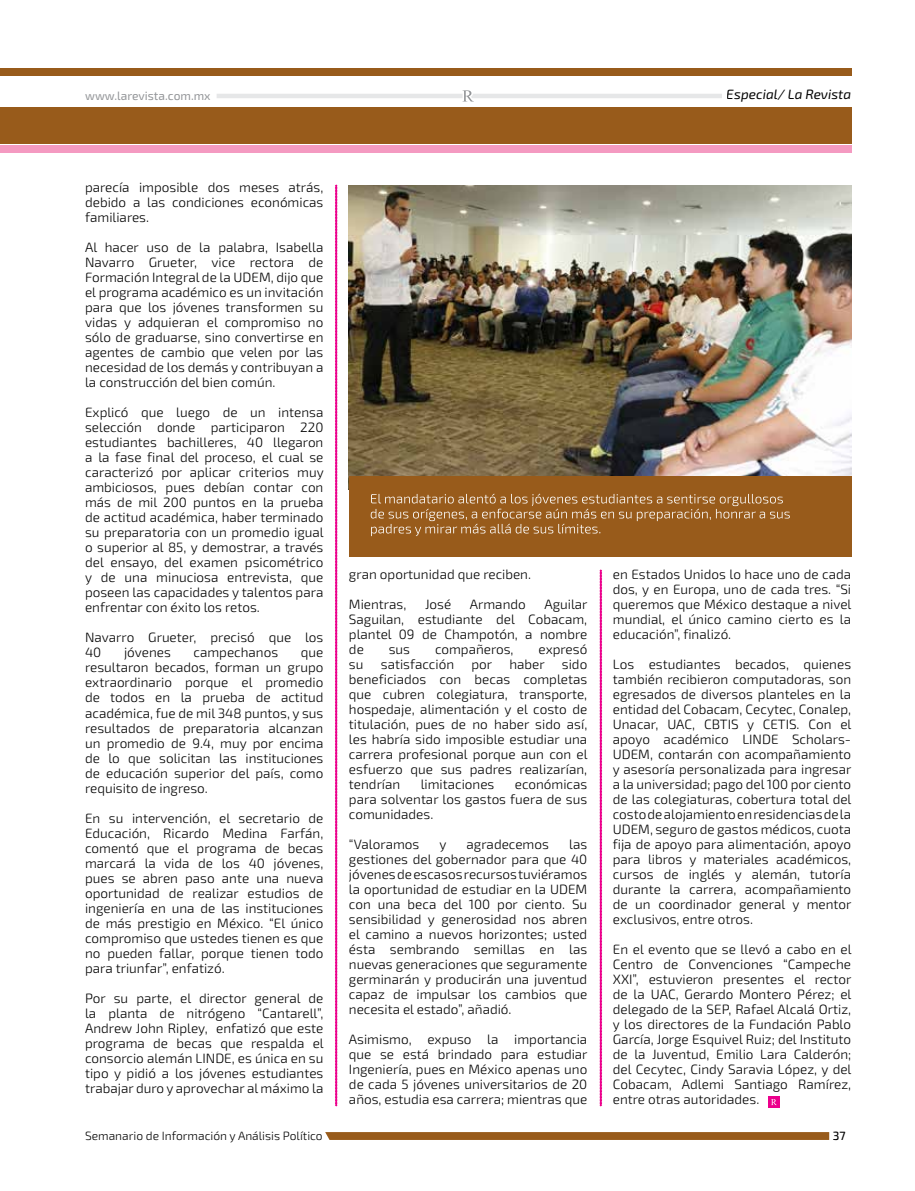
<style>
.page{position:relative;width:915px;height:1191px;background:#fff}
.page>*{position:absolute;margin:0;border:0;box-sizing:border-box;transform-origin:0 0}
.t1{font:300 13.5px/15px "Exo 2";color:#000;text-align:justify}
.t2{font:italic 13.5px "Exo 2";color:#000}
.t3{font:300 12px "Exo 2";color:#000}
.t4{font:12px "Exo 2";color:#939598}
.t5{font:500 12px "Exo 2";color:#000}
</style>
<div class="page">
<hr style="left:474px;top:94px;width:377px;height:4px;background:#e6e7e8">
<hr style="left:216px;top:94px;width:258px;height:4px;background:#e6e7e8">
<svg style="left:462px;top:90px;width:12px;height:12px"></svg>
<svg style="left:325px;top:1132px;width:503px;height:8px;background:#995e1f"></svg>
<div style="left:0;top:107px;width:850px;height:36px;background:#985b1b"></div>
<div style="left:0;top:145px;width:850px;height:7px;background:#f49ac1"></div>
<div style="left:0;top:69px;width:850px;height:7px;background:#985b1b"></div>
<svg style="left:335px;top:185px;width:2px;height:921px;background:#ed1595"></svg>
<svg style="left:599px;top:570px;width:2px;height:536px"></svg>
<div style="left:721px;top:88px;width:134px;height:16px;background:#fff"></div>
<div style="left:767px;top:1096px;width:12px;height:12px;background:#ec008c"></div>
<svg style="left:771px;top:1099px;width:5px;height:6px"></svg>
<img style="left:349px;top:185px;width:502px;height:291px">
<div style="left:349px;top:476px;width:502px;height:81px;background:#985b1b"></div>
<svg style="left:370px;top:493px;width:419px;height:43px"></svg>
<p class="t4" style="left:85px;top:89px;width:127px">www.larevista.com.mx</p>
<p class="t2" style="left:726px;top:87px;width:126px">Especial/ La Revista</p>
<p class="t1" style="left:85px;top:180px;width:240px">parecía imposible dos meses atrás, debido a las condiciones económicas familiares.</p>
<p class="t1" style="left:85px;top:240px;width:240px">Al hacer uso de la palabra, Isabella Navarro Grueter, vice rectora de Formación Integral de la UDEM, dijo que el programa académico es un invitación para que los jóvenes transformen su vidas y adquieran el compromiso no sólo de graduarse, sino convertirse en agentes de cambio que velen por las necesidad de los demás y contribuyan a la construcción del bien común.</p>
<p class="t1" style="left:85px;top:405px;width:240px">Explicó que luego de un intensa selección donde participaron 220 estudiantes bachilleres, 40 llegaron a la fase final del proceso, el cual se caracterizó por aplicar criterios muy ambiciosos, pues debían contar con más de mil 200 puntos en la prueba de actitud académica, haber terminado su preparatoria con un promedio igual o superior al 85, y demostrar, a través del ensayo, del examen psicométrico y de una minuciosa entrevista, que poseen las capacidades y talentos para enfrentar con éxito los retos.</p>
<p class="t1" style="left:85px;top:630px;width:240px">Navarro Grueter, precisó que los<br>40</p>
<p class="t1" style="left:124px;top:645px;width:48px">jóvenes</p>
<p class="t1" style="left:193px;top:645px;width:86px">campechanos</p>
<p class="t1" style="left:85px;top:645px;width:240px;text-indent:216px">que resultaron becados, forman un grupo extraordinario porque el promedio de todos en la prueba de actitud académica, fue de mil 348 puntos, y sus resultados de preparatoria alcanzan un promedio de 9.4, muy por encima de lo que solicitan las instituciones de educación superior del país, como requisito de ingreso.</p>
<p class="t1" style="left:85px;top:810px;width:240px">En su intervención, el secretario de Educación, Ricardo Medina Farfán, comentó que el programa de becas marcará la vida de los 40 jóvenes, pues se abren paso ante una nueva oportunidad de realizar estudios de ingeniería en una de las instituciones de más prestigio en México. “El único compromiso que ustedes tienen es que no pueden fallar, porque tienen todo para triunfar”, enfatizó.</p>
<p class="t1" style="left:85px;top:990px;width:240px">Por su parte, el director general de la planta de nitrógeno “Cantarell”, Andrew John Ripley, enfatizó que este programa de becas que respalda el consorcio alemán LINDE, es única en su tipo y pidió a los jóvenes estudiantes trabajar duro y aprovechar al máximo la</p>
<p class="t3" style="left:85px;top:1128px;width:239px">Semanario de Información y Análisis Político</p>
<p class="t1" style="left:349px;top:567px;width:183px">gran oportunidad que reciben.</p>
<p class="t1" style="left:349px;top:597px;width:59px">Mientras,</p>
<p class="t1" style="left:425px;top:597px;width:28px">José</p>
<p class="t1" style="left:469px;top:597px;width:57px">Armando</p>
<p class="t1" style="left:349px;top:597px;width:240px;text-indent:195px">Aguilar Saguilan, estudiante del Cobacam, plantel 09 de Champotón, a nombre de</p>
<p class="t1" style="left:388px;top:642px;width:23px">sus</p>
<p class="t1" style="left:435px;top:642px;width:80px">compañeros,</p>
<p class="t1" style="left:538px;top:642px;width:50px">expresó</p>
<p class="t1" style="left:349px;top:657px;width:16px">su</p>
<p class="t1" style="left:381px;top:657px;width:75px">satisfacción</p>
<p class="t1" style="left:471px;top:657px;width:22px">por</p>
<p class="t1" style="left:509px;top:657px;width:37px">haber</p>
<p class="t1" style="left:349px;top:657px;width:240px;text-indent:213px">sido beneficiados con becas completas que cubren colegiatura, transporte, hospedaje, alimentación y el costo de titulación, pues de no haber sido así, les habría sido imposible estudiar una carrera profesional porque aun con el esfuerzo que sus padres realizarían, tendrían</p>
<p class="t1" style="left:349px;top:777px;width:240px;text-indent:166px">económicas para solventar los gastos fuera de sus comunidades.</p>
<p class="t1" style="left:349px;top:837px;width:72px">“Valoramos</p>
<p class="t1" style="left:439px;top:837px;width:9px">y</p>
<p class="t1" style="left:466px;top:837px;width:84px">agradecemos</p>
<p class="t1" style="left:420px;top:777px;width:75px">limitaciones</p>
<p class="t1" style="left:349px;top:837px;width:240px;text-indent:220px">las gestiones del gobernador para que 40 jóvenes de escasos recursos tuviéramos la oportunidad de estudiar en la UDEM con una beca del 100 por ciento. Su sensibilidad y generosidad nos abren el camino a nuevos horizontes; usted ésta sembrando semillas en las nuevas generaciones que seguramente germinarán y producirán una juventud capaz de impulsar los cambios que necesita el estado”, añadió.</p>
<p class="t1" style="left:349px;top:1032px;width:240px">Asimismo, expuso la importancia que se está brindado para estudiar Ingeniería, pues en México apenas uno de cada 5 jóvenes universitarios de 20 años, estudia esa carrera; mientras que</p>
<p class="t1" style="left:612px;top:567px;width:240px">en Estados Unidos lo hace uno de cada dos, y en Europa, uno de cada tres. “Si queremos que México destaque a nivel mundial, el único camino cierto es la educación”, finalizó.</p>
<p class="t1" style="left:612px;top:657px;width:240px">Los estudiantes becados, quienes también recibieron computadoras, son egresados de diversos planteles en la entidad del Cobacam, Cecytec, Conalep, Unacar, UAC, CBTIS y CETIS. Con el apoyo académico LINDE Scholars-UDEM, contarán con acompañamiento y asesoría personalizada para ingresar a la universidad; pago del 100 por ciento de las colegiaturas, cobertura total del costo de alojamiento en residencias de la UDEM, seguro de gastos médicos, cuota fija de apoyo para alimentación, apoyo para libros y materiales académicos, cursos de inglés y alemán, tutoría durante la carrera, acompañamiento de un coordinador general y mentor exclusivos, entre otros.</p>
<p class="t1" style="left:612px;top:942px;width:240px">En el evento que se llevó a cabo en el Centro de Convenciones “Campeche XXI”, estuvieron presentes el rector de la UAC, Gerardo Montero Pérez; el delegado de la SEP, Rafael Alcalá Ortiz, y los directores de la Fundación Pablo García, Jorge Esquivel Ruiz; del Instituto de la Juventud, Emilio Lara Calderón; del Cecytec, Cindy Saravia López, y del Cobacam, Adlemi Santiago Ramírez, entre otras autoridades.</p>
<p class="t5" style="left:832px;top:1128px;width:14px">37</p>
</div>
